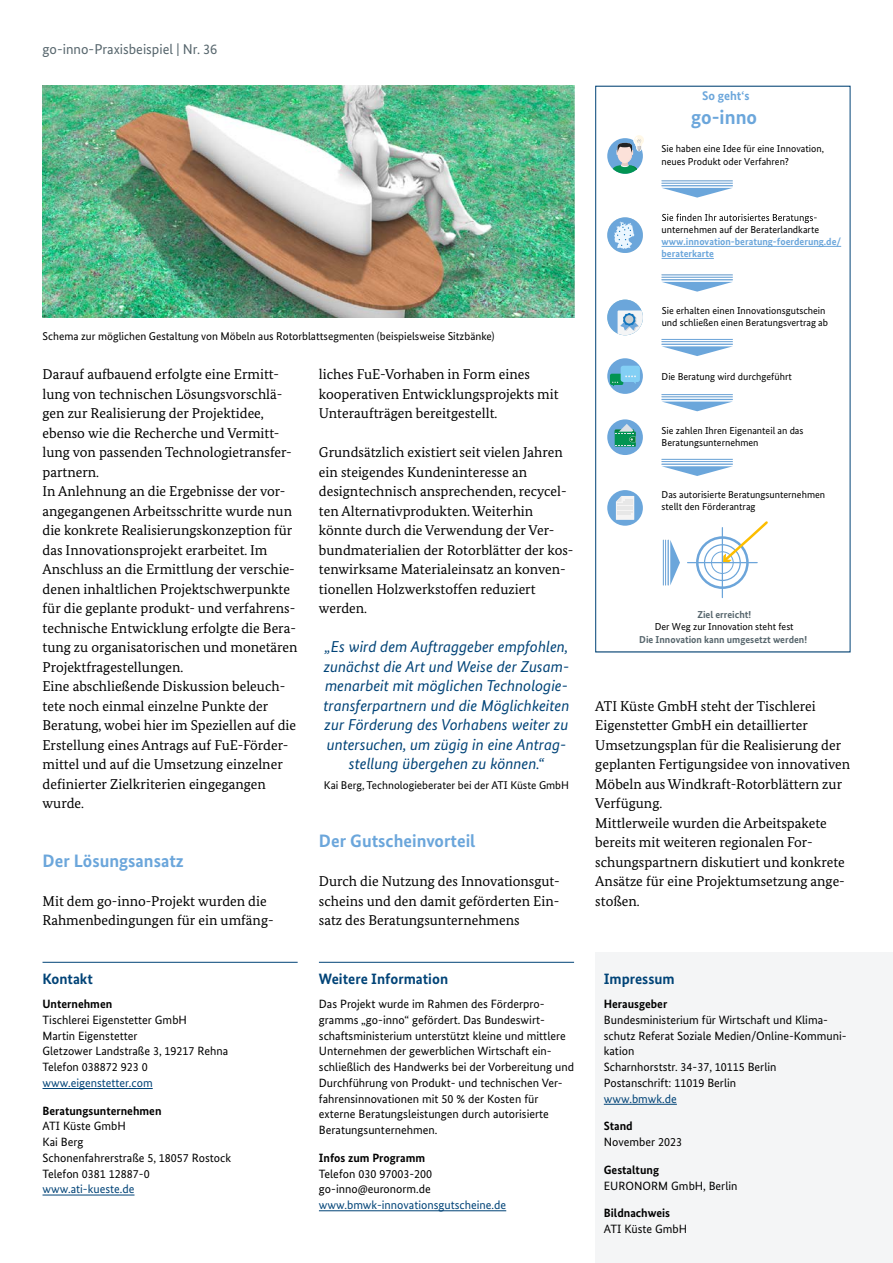
<style>
.page{position:relative;width:893px;height:1263px;background:#fff}
.page>*{position:absolute;margin:0;border:0;box-sizing:border-box;transform-origin:0 0}
.t1{font:700 20.1px "Bundes Sans";color:#6ba6db}
.t2{font:700 18px "Bundes Sans";color:#6ba6db}
.t3{font:italic 15.75px/19.5px "Bundes Sans";color:#004377;text-align:center}
.H2_impressum{font:700 15px "Bundes Sans";color:#004377}
.t4{font:14.25px/19.5px "Bundes Serif";color:#000}
.a_Kopfzeile{font:14.25px "Bundes Sans";color:#57666d}
.t5{font:700 12.6px "Bundes Sans";color:#6ba6db}
.P_-_impressum{font:12px/15.8px "Bundes Sans";color:#000}
.H3_impressum{font:700 12px "Bundes Sans";color:#000}
.t6{font:11.25px "Bundes Sans";color:#000}
.t7{font:10.05px/12px "Bundes Sans";color:#000}
.t8{font:700 10.05px/12px "Bundes Sans";color:#6ba6db}
.t9{font:700 10.05px/12.3px "Bundes Sans";color:#57666d;text-align:center}
.s1{color:#004377}
.s2{font-weight:400;color:#000}
</style>
<div class="page">
<img style="left:43px;top:85px;width:531px;height:233px">
<hr style="left:319px;top:1210px;width:187px;height:1px;background:#004377">
<hr style="left:43px;top:1088px;width:110px;height:1px;background:#004377">
<hr style="left:43px;top:1194px;width:91px;height:1px;background:#004377">
<hr style="left:43px;top:962px;width:255px;height:1px;background:#004377">
<hr style="left:319px;top:962px;width:255px;height:1px;background:#004377">
<div style="left:595px;top:952px;width:298px;height:311px;background:#f4f5f6"></div>
<hr style="left:604px;top:1104px;width:73px;height:1px;background:#004377">
<svg style="left:662px;top:188px;width:70px;height:10px"></svg>
<hr style="left:662px;top:185px;width:71px;height:1px;background:#6ca5da">
<hr style="left:662px;top:183px;width:71px;height:1px;background:#6ca5da">
<hr style="left:662px;top:181px;width:71px;height:1px;background:#6ca5da">
<svg style="left:607px;top:138px;width:36px;height:36px"></svg>
<svg style="left:610px;top:135px;width:34px;height:39px"></svg>
<svg style="left:662px;top:282px;width:70px;height:10px"></svg>
<hr style="left:662px;top:279px;width:71px;height:1px;background:#6ca5da">
<hr style="left:662px;top:277px;width:71px;height:1px;background:#6ca5da">
<hr style="left:662px;top:275px;width:71px;height:1px;background:#6ca5da">
<div style="left:607px;top:217px;width:36px;height:36px;background:#6ba6db;border-radius:50%"></div>
<svg style="left:614px;top:222px;width:20px;height:27px"></svg>
<svg style="left:662px;top:214px;width:155px;height:9px"></svg>
<hr style="left:662px;top:246px;width:179px;height:1px;background:#6ba6db">
<hr style="left:662px;top:258px;width:52px;height:1px;background:#6ba6db">
<svg style="left:662px;top:346px;width:71px;height:10px"></svg>
<hr style="left:662px;top:344px;width:71px;height:1px;background:#6ca5da">
<hr style="left:662px;top:341px;width:71px;height:1px;background:#6ca5da">
<hr style="left:662px;top:339px;width:71px;height:1px;background:#6ca5da">
<div style="left:607px;top:300px;width:36px;height:35px;background:#6ba6db;border-radius:50%"></div>
<svg style="left:618px;top:310px;width:25px;height:25px"></svg>
<div style="left:625px;top:315px;width:8px;height:9px;background:#cacfd1;border-radius:50%"></div>
<svg style="left:663px;top:402px;width:68px;height:9px"></svg>
<hr style="left:662px;top:399px;width:71px;height:1px;background:#6ca5da">
<hr style="left:662px;top:396px;width:71px;height:1px;background:#6ca5da">
<hr style="left:662px;top:394px;width:71px;height:1px;background:#6ca5da">
<div style="left:607px;top:358px;width:36px;height:36px;background:#6ba6db;border-radius:50%"></div>
<svg style="left:610px;top:366px;width:30px;height:20px"></svg>
<svg style="left:662px;top:466px;width:71px;height:10px"></svg>
<hr style="left:662px;top:463px;width:71px;height:2px;background:#6ca5da">
<hr style="left:662px;top:461px;width:71px;height:1px;background:#6ca5da">
<hr style="left:662px;top:459px;width:71px;height:1px;background:#6ca5da">
<div style="left:607px;top:419px;width:36px;height:36px;background:#6ba6db;border-radius:50%"></div>
<svg style="left:615px;top:424px;width:21px;height:23px"></svg>
<div style="left:607px;top:490px;width:36px;height:36px;background:#6ba6db;border-radius:50%"></div>
<svg style="left:616px;top:496px;width:18px;height:24px"></svg>
<svg style="left:670px;top:540px;width:10px;height:45px"></svg>
<hr style="left:667px;top:540px;width:2px;height:45px;background:#6ca5da">
<hr style="left:665px;top:540px;width:1px;height:45px;background:#6ca5da">
<hr style="left:663px;top:540px;width:1px;height:45px;background:#6ca5da">
<div style="left:696px;top:536px;width:53px;height:53px;border:3px solid #6ca5da;border-radius:50%"></div>
<div style="left:704px;top:544px;width:37px;height:37px;border:1px solid #6ca5da;border-radius:50%"></div>
<div style="left:711px;top:551px;width:22px;height:23px;border:1px solid #6ca5da;border-radius:50%"></div>
<hr style="left:722px;top:528px;width:1px;height:70px;background:#6ca5da">
<hr style="left:688px;top:562px;width:69px;height:1px;background:#6ca5da">
<svg style="left:722px;top:521px;width:46px;height:43px"></svg>
<div style="left:595px;top:86px;width:255px;height:566px;border:1px solid #004377"></div>
<p class="a_Kopfzeile" style="left:43px;top:40px;width:176px">go-inno-Praxisbeispiel | Nr. 36</p>
<p class="t5" style="left:702px;top:88px;width:49px">So geht‘s</p>
<p class="t1" style="left:691px;top:105px;width:68px">go-inno</p>
<p class="t7" style="left:662px;top:143px;width:164px">Sie haben eine Idee für eine Innovation, neues Produkt oder Verfahren?</p>
<p class="t6" style="left:43px;top:330px;width:454px">Schema zur möglichen Gestaltung von Möbeln aus Rotorblattsegmenten (beispielsweise Sitzbänke)</p>
<p class="t4" style="left:43px;top:365px;width:257px">Darauf aufbauend erfolgte eine Ermitt&shy;lung von technischen Lösungsvorschlä&shy;gen zur Realisierung der Projektidee, ebenso wie die Recherche und Vermitt&shy;lung von passenden Technologietransfer&shy;partnern.<br>In Anlehnung an die Ergebnisse der vor&shy;angegangenen Arbeitsschritte wurde nun die konkrete Realisierungskonzeption für das Innovationsprojekt erarbeitet. Im Anschluss an die Ermittlung der verschie&shy;denen inhaltlichen Projektschwerpunkte für die geplante produkt- und verfahrens&shy;technische Entwicklung erfolgte die Bera&shy;tung zu organisatorischen und monetären Projektfragestellungen.<br>Eine abschließende Diskussion beleuch&shy;tete noch einmal einzelne Punkte der Beratung, wobei hier im Speziellen auf die Erstellung eines Antrags auf FuE-Förder&shy;mittel und auf die Umsetzung einzelner definierter Zielkriterien eingegangen wurde.</p>
<p class="t4" style="left:319px;top:365px;width:241px">liches FuE-Vorhaben in Form eines kooperativen Entwicklungsprojekts mit<br>Unteraufträgen bereitgestellt.</p>
<p class="t4" style="left:319px;top:443px;width:256px">Grundsätzlich existiert seit vielen Jahren ein steigendes Kundeninteresse an designtechnisch ansprechenden, recycel&shy;ten Alternativprodukten. Weiterhin könnte durch die Verwendung der Ver&shy;bundmaterialien der Rotorblätter der kos&shy;tenwirksame Materialeinsatz an konven&shy;tionellen Holzwerkstoffen reduziert werden.</p>
<p class="t3" style="left:324px;top:637px;width:247px">„Es wird dem Auftraggeber empfohlen, zunächst die Art und Weise der Zusam&shy;menarbeit mit möglichen Technologie&shy;transferpartnern und die Möglichkeiten zur Förderung des Vorhabens weiter zu untersuchen, um zügig in eine Antrag&shy;stellung übergehen zu können.“</p>
<p class="t6" style="left:324px;top:778px;width:247px">Kai Berg, Technologieberater bei der ATI Küste GmbH</p>
<h2 class="t2" style="left:43px;top:850px;width:143px">Der Lösungsansatz</h2>
<p class="t4" style="left:43px;top:891px;width:231px">Mit dem go-inno-Projekt wurden die<br>Rahmenbedingungen für ein umfäng-</p>
<p class="H2_impressum" style="left:43px;top:970px;width:52px">Kontakt</p>
<h3 class="H3_impressum" style="left:43px;top:997px;width:71px">Unternehmen</h3>
<p class="P_-_impressum" style="left:43px;top:1012px;width:187px">Tischlerei Eigenstetter GmbH<br>Martin Eigenstetter<br>Gletzower Landstraße 3, 19217 Rehna<br>Telefon 038872 923 0 <span class="s1">www.eigenstetter.com</span></p>
<h3 class="H3_impressum" style="left:43px;top:1103px;width:121px">Beratungsunternehmen</h3>
<p class="P_-_impressum" style="left:43px;top:1118px;width:190px">ATI Küste GmbH<br>Kai Berg<br>Schonenfahrerstraße 5, 18057 Rostock<br>Telefon 0381 12887-0 <span class="s1">www.ati-kueste.de</span></p>
<h2 class="t2" style="left:319px;top:830px;width:158px">Der Gutscheinvorteil</h2>
<p class="t4" style="left:319px;top:872px;width:242px;text-align:justify">Durch die Nutzung des Innovationsgut&shy;scheins und den damit geförderten Ein&shy;satz des Beratungsunternehmens</p>
<p class="H2_impressum" style="left:319px;top:970px;width:131px">Weitere Information</p>
<p class="P_-_impressum" style="left:319px;top:996px;width:257px">Das Projekt wurde im Rahmen des Förderpro&shy;gramms „go-inno“ gefördert. Das Bundeswirt&shy;schaftsministerium unterstützt kleine und mittlere Unternehmen der gewerblichen Wirtschaft ein&shy;schließlich des Handwerks bei der Vorbereitung und Durchführung von Produkt- und technischen Ver&shy;fahrensinnovationen mit 50 % der Kosten für externe Beratungsleistungen durch autorisierte Beratungsunternehmen.</p>
<h3 class="H3_impressum" style="left:319px;top:1150px;width:108px">Infos zum Programm</h3>
<p class="P_-_impressum" style="left:319px;top:1165px;width:189px">Telefon 030 97003-200 go-inno@euronorm.de <span class="s1">www.bmwk-innovationsgutscheine.de</span></p>
<p class="t8" style="left:662px;top:223px;width:181px"><span class="s2">unternehmen auf der Beraterlandkarte </span>www.innovation-beratung-foerderung.de/ beraterkarte</p>
<p class="t7" style="left:662px;top:304px;width:168px">Sie erhalten einen Innovationsgutschein und schließen einen Beratungsvertrag ab</p>
<p class="t7" style="left:662px;top:370px;width:132px">Die Beratung wird durchgeführt</p>
<p class="t7" style="left:662px;top:424px;width:143px">Sie zahlen Ihren Eigenanteil an das<br>Beratungsunternehmen</p>
<p class="t7" style="left:662px;top:489px;width:165px">Das autorisierte Beratungsunternehmen stellt den Förderantrag</p>
<p class="t9" style="left:639px;top:608px;width:169px">Ziel erreicht!<br><span class="s2">Der Weg zur Innovation steht fest<br></span>Die Innovation kann umgesetzt werden!</p>
<p class="t4" style="left:595px;top:696px;width:256px">ATI Küste GmbH steht der Tischlerei Eigenstetter GmbH ein detaillierter Umsetzungsplan für die Realisierung der geplanten Fertigungsidee von innovativen Möbeln aus Windkraft-Rotorblättern zur Verfügung.<br>Mittlerweile wurden die Arbeitspakete bereits mit weiteren regionalen For&shy;schungspartnern diskutiert und konkrete Ansätze für eine Projektumsetzung ange&shy;stoßen.</p>
<p class="H2_impressum" style="left:604px;top:970px;width:72px">Impressum</p>
<h3 class="H3_impressum" style="left:604px;top:997px;width:65px">Herausgeber</h3>
<p class="P_-_impressum" style="left:604px;top:1012px;width:244px">Bundesministerium für Wirtschaft und Klima&shy;schutz Referat Soziale Medien/Online-Kommuni&shy;kation<br>Scharnhorststr. 34-37, 10115 Berlin<br>Postanschrift: 11019 Berlin<br><span class="s1">www.bmwk.de</span></p>
<h3 class="H3_impressum" style="left:604px;top:1119px;width:30px">Stand</h3>
<p class="P_-_impressum" style="left:604px;top:1134px;width:80px">November 2023</p>
<h3 class="H3_impressum" style="left:604px;top:1162px;width:57px">Gestaltung</h3>
<p class="P_-_impressum" style="left:604px;top:1177px;width:135px">EURONORM GmbH, Berlin</p>
<h3 class="H3_impressum" style="left:604px;top:1206px;width:68px">Bildnachweis</h3>
<p class="P_-_impressum" style="left:604px;top:1221px;width:85px">ATI Küste GmbH</p>
</div>
